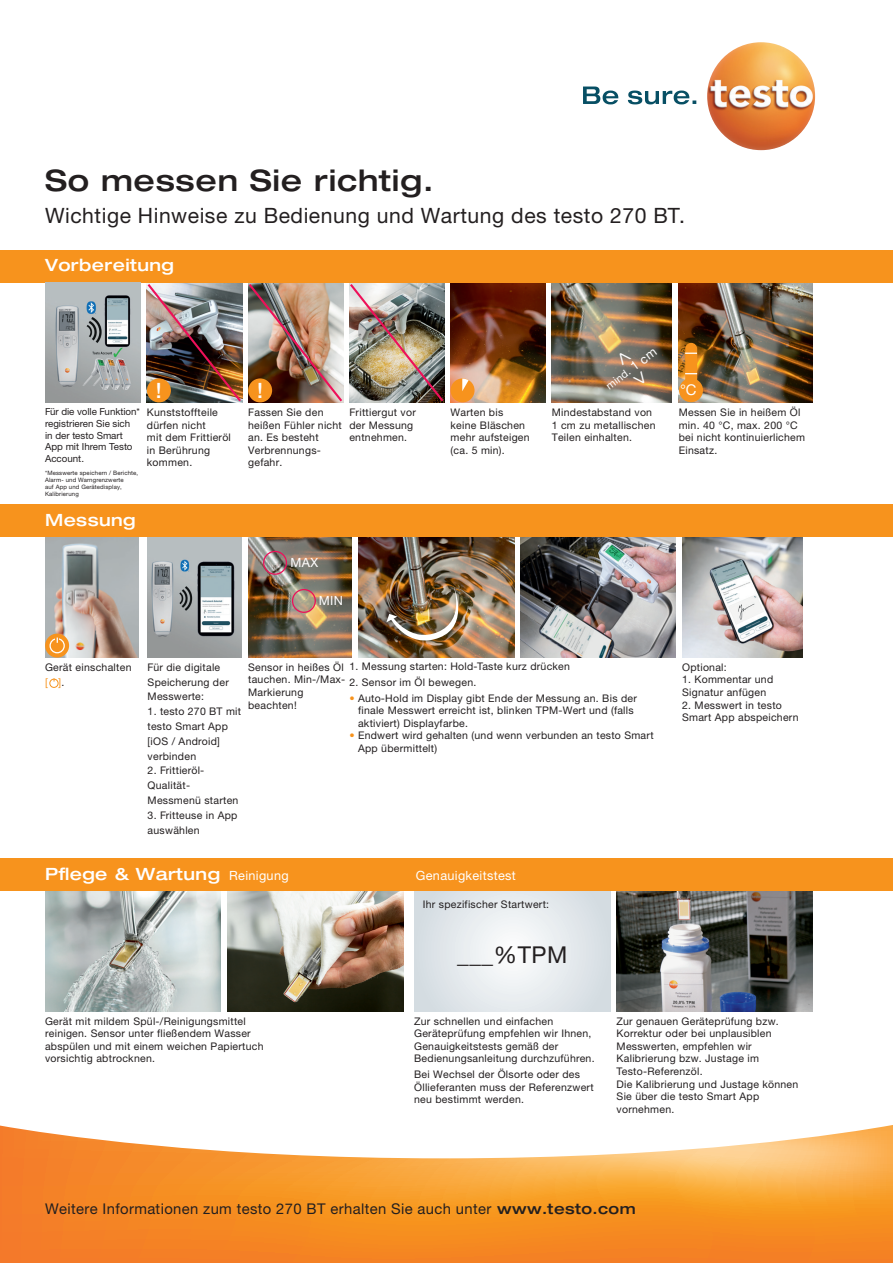
<style>
.page{position:relative;width:893px;height:1263px;background:#fff}
.page>*{position:absolute;margin:0;border:0;box-sizing:border-box;transform-origin:0 0}
.t1{font:500 expanded 29.55px "Helvetica Neue LTW1 G";letter-spacing:.025em;color:#231f20}
.t2{font:23.25px "Helvetica Neue LTW1 G";color:#231f20}
.t3{font:21.15px "Helvetica Neue LTW1 G";letter-spacing:.025em;color:#231f20}
.t4{font:500 21.15px "Helvetica Neue LTW1 G";color:#fff}
.t5{font:500 expanded 16.95px "Helvetica Neue LTW1 G";letter-spacing:.025em;color:#fff}
.t6{font:14.85px "Helvetica Neue LTW1 G";letter-spacing:.025em;color:#231f20}
.t7{font:14.85px "Helvetica Neue LTW1 G";color:#fff}
.t8{font:12.75px "Helvetica Neue LTW1 G";letter-spacing:.025em;color:#fff}
.t9{font:10.65px "Helvetica Neue LTW1 G";color:#fff}
.t10{font:10.5px/12.6px "Helvetica Neue LTW1 G";letter-spacing:.025em;color:#231f20}
.t11{font:9.75px/11.7px "Helvetica Neue LTW1 G";color:#231f20}
.t12{font:6px/7.2px "Helvetica Neue LTW1 G";letter-spacing:.025em;color:#231f20}
.s1{font-size:12.75px}
.s2{color:#f7931d}
.s3{font-weight:400;font-stretch:normal;font-size:12.75px}
.s4{font-weight:500;font-stretch:expanded}
</style>
<div class="page">
<svg style="left:0;top:1125px;width:893px;height:138px"></svg>
<img style="left:552px;top:282px;width:120px;height:120px">
<img style="left:679px;top:282px;width:134px;height:120px">
<img style="left:145px;top:282px;width:301px;height:121px">
<div style="left:679px;top:378px;width:24px;height:24px;background:#f7931d;border-radius:50%"></div>
<div style="left:685px;top:343px;width:12px;height:45px;background:#f7931d;border-radius:6px"></div>
<svg style="left:685px;top:353px;width:12px;height:1px"></svg>
<svg style="left:685px;top:373px;width:12px;height:1px"></svg>
<img style="left:45px;top:537px;width:94px;height:120px">
<img style="left:248px;top:537px;width:103px;height:120px">
<img style="left:358px;top:537px;width:156px;height:120px">
<img style="left:520px;top:537px;width:155px;height:120px">
<img style="left:682px;top:537px;width:120px;height:120px">
<svg style="left:45px;top:634px;width:24px;height:24px"></svg>
<div style="left:50px;top:638px;width:15px;height:15px;border:1px solid #fff;border-radius:50%"></div>
<svg style="left:55px;top:635px;width:4px;height:9px"></svg>
<img style="left:451px;top:282px;width:95px;height:120px">
<div style="left:451px;top:378px;width:24px;height:24px;background:#f7931d;border-radius:50%"></div>
<svg style="left:462px;top:379px;width:7px;height:12px"></svg>
<img style="left:45px;top:891px;width:175px;height:120px">
<svg style="left:414px;top:891px;width:197px;height:120px"></svg>
<img style="left:617px;top:891px;width:195px;height:120px">
<div style="left:0;top:249px;width:893px;height:33px;background:#f7931d"></div>
<div style="left:0;top:504px;width:893px;height:33px;background:#f7931d"></div>
<div style="left:0;top:858px;width:893px;height:33px;background:#f7931d"></div>
<div style="left:263px;top:551px;width:24px;height:24px;border:1px solid #ee1059;border-radius:50%"></div>
<div style="left:292px;top:589px;width:24px;height:24px;border:1px solid #ee1059;border-radius:50%"></div>
<img style="left:228px;top:891px;width:175px;height:120px">
<img style="left:386px;top:585px;width:85px;height:65px">
<svg style="left:583px;top:87px;width:113px;height:17px"></svg>
<img style="left:707px;top:42px;width:108px;height:108px;border-radius:54px">
<img style="left:45px;top:282px;width:95px;height:120px">
<img style="left:147px;top:537px;width:94px;height:120px">
<div style="left:49px;top:679px;width:10px;height:9px;border:1px solid #f7931d;border-radius:50%"></div>
<svg style="left:616px;top:350px;width:32px;height:36px"></svg>
<h1 class="t1" style="left:45px;top:162px;width:390px">So messen Sie richtig.</h1>
<h3 class="t3" style="left:45px;top:202px;width:641px">Wichtige Hinweise zu Bedienung und Wartung des testo 270 BT.</h3>
<h3 class="t5" style="left:45px;top:254px;width:131px">Vorbereitung</h3>
<p class="t9" style="left:603px;top:381px;width:62px;rotate:-36deg">mind. <span class="s1">1 cm</span></p>
<h3 class="t4" style="left:156px;top:378px;width:7px">!</h3>
<h3 class="t4" style="left:257px;top:378px;width:7px">!</h3>
<h3 class="t7" style="left:680px;top:380px;width:18px">°C</h3>
<p class="t10" style="left:147px;top:406px;width:86px">Kunststoffteile dürfen nicht<br>mit dem Frittieröl in Berührung kommen.</p>
<p class="t10" style="left:248px;top:406px;width:95px">Fassen Sie den heißen Fühler nicht an. Es besteht<br>Verbrennungs&shy;gefahr.</p>
<p class="t10" style="left:349px;top:406px;width:68px">Frittiergut vor der Messung entnehmen.</p>
<p class="t10" style="left:451px;top:406px;width:81px">Warten bis keine Bläschen mehr aufsteigen (ca. 5 min).</p>
<p class="t10" style="left:552px;top:406px;width:105px">Mindestabstand von<br>1 cm zu metallischen<br>Teilen einhalten.</p>
<p class="t10" style="left:679px;top:406px;width:128px">Messen Sie in heißem Öl min. 40 °C, max. 200 °C bei nicht kontinuierlichem<br>Einsatz.</p>
<p class="t11" style="left:45px;top:406px;width:96px">Für die volle Funktion* registrieren Sie sich in der testo Smart<br>App mit Ihrem Testo<br>Account.</p>
<p class="t12" style="left:45px;top:469px;width:95px">*Messwerte speichern / Berichte,<br>Alarm- und Warngrenzwerte<br>auf App und Gerätedisplay,<br>Kalibrierung</p>
<h3 class="t5" style="left:45px;top:509px;width:92px">Messung</h3>
<p class="t8" style="left:290px;top:555px;width:29px">MAX</p>
<p class="t8" style="left:319px;top:593px;width:26px">MIN</p>
<p class="t10" style="left:45px;top:659px;width:88px;line-height:14.9px">Gerät einschalten <span class="s2">[ ]</span>.</p>
<p class="t10" style="left:248px;top:661px;width:98px">Sensor in heißes Öl tauchen. Min-/Max-<br>Markierung beachten!</p>
<p class="t10" style="left:349px;top:660px;width:222px">1. Messung starten: Hold-Taste kurz drücken</p>
<p class="t10" style="left:148px;top:659px;width:83px;line-height:14.9px">Für die digitale<br>Speicherung der<br>Messwerte:</p>
<p class="t10" style="left:148px;top:704px;width:95px;line-height:14.9px">1. testo 270 BT mit testo Smart App [iOS / Android] verbinden</p>
<p class="t10" style="left:148px;top:763px;width:92px;line-height:14.9px">2. Frittieröl-<br>Qualität-<br>Messmenü starten</p>
<p class="t10" style="left:148px;top:807px;width:91px;line-height:14.9px">3. Fritteuse in App auswählen</p>
<p class="t10" style="left:349px;top:676px;width:129px">2. Sensor im Öl bewegen.</p>
<p class="t10" style="left:358px;top:691px;width:280px;text-indent:-9px"><span class="s2">•</span> Auto-Hold im Display gibt Ende der Messung an. Bis der finale Messwert erreicht ist, blinken TPM-Wert und (falls aktiviert) Displayfarbe.</p>
<p class="t10" style="left:358px;top:729px;width:297px;text-indent:-9px"><span class="s2">•</span> Endwert wird gehalten (und wenn verbunden an testo Smart<br>App übermittelt)</p>
<h3 class="t5" style="left:45px;top:863px;width:245px">Pflege &amp; Wartung <span class="s3">Reinigung</span></h3>
<p class="t8" style="left:416px;top:867px;width:101px">Genauigkeitstest</p>
<p class="t10" style="left:423px;top:898px;width:128px">Ihr spezifischer Startwert:</p>
<h2 class="t2" style="left:457px;top:940px;width:112px">___%TPM</h2>
<p class="t10" style="left:682px;top:661px;width:46px">Optional:</p>
<p class="t10" style="left:682px;top:673px;width:93px">1. Kommentar und<br>Signatur anfügen</p>
<p class="t10" style="left:682px;top:698px;width:118px">2. Messwert in testo<br>Smart App abspeichern</p>
<p class="t10" style="left:45px;top:1014px;width:220px">Gerät mit mildem Spül-/Reinigungsmittel reinigen. Sensor unter fließendem Wasser abspülen und mit einem weichen Papiertuch vorsichtig abtrocknen.</p>
<p class="t10" style="left:617px;top:1014px;width:183px">Zur genauen Geräteprüfung bzw.<br>Korrektur oder bei unplausiblen<br>Messwerten, empfehlen wir<br>Kalibrierung bzw. Justage im<br>Testo-Referenzöl.<br>Die Kalibrierung und Justage können<br>Sie über die testo Smart App vornehmen.</p>
<p class="t10" style="left:414px;top:1014px;width:182px">Zur schnellen und einfachen Geräteprüfung empfehlen wir Ihnen, Genauigkeitstests gemäß der Bedienungsanleitung durchzuführen.</p>
<p class="t10" style="left:414px;top:1068px;width:181px">Bei Wechsel der Ölsorte oder des<br>Öllieferanten muss der Referenzwert neu bestimmt werden.</p>
<h3 class="t6" style="left:45px;top:1199px;width:592px">Weitere Informationen zum testo 270 BT erhalten Sie auch unter <span class="s4">www.testo.com</span></h3>
</div>
